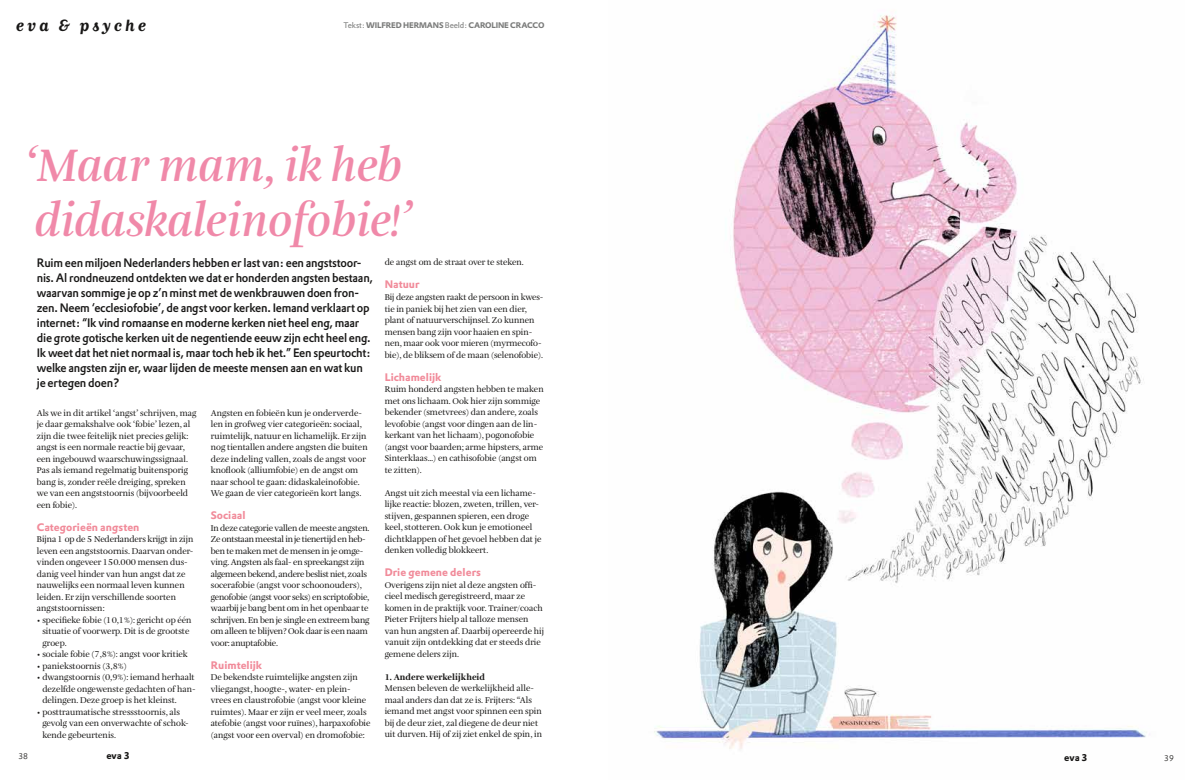
<style>
.page{position:relative;width:1191px;height:780px;background:#fff}
.page>*{position:absolute;margin:0;border:0;box-sizing:border-box;transform-origin:0 0}
.t1{font:italic 600 47.1px/54.7px "Amalia";letter-spacing:-.005em;color:#f089a9}
.t2{font:700 16px "Matrix Script";letter-spacing:.195em;color:#181716}
.t3{font:500 12px/15px "DTL Prokyon TOT";letter-spacing:-.02em;color:#181716;scale:.95 1}
.t4{font:700 10.7px "DTL Prokyon TOT";color:#f18b9a}
.t5{font:700 9.7px "DTL Prokyon TOT";letter-spacing:-.01em;color:#181716}
.t6{font:8.7px/11.5px "Amalia";color:#181716}
.t7{font:8.7px/11.5px "Amalia";letter-spacing:-.02em;color:#181716}
.t8{font:900 8.7px "Amalia";color:#181716}
.t9{font:700 8px "DTL Prokyon TOT";letter-spacing:-.02em;color:#7a7b7a}
.t10{font:300 8px "DTL Prokyon TOT";color:#181716}
.s1{font-weight:400}
</style>
<div class="page">
<img style="left:654px;top:15px;width:496px;height:734px">
<h2 class="t2" style="left:16px;top:16px;width:132px">eva &amp; psyche</h2>
<p class="t9" style="left:343px;top:20px;width:202px"><span class="s1">Tekst:</span> WILFRED HERMANS <span class="s1">Beeld:</span> CAROLINE CRACCO</p>
<h1 class="t1" style="left:26px;top:141px;width:388px">‘Maar mam, ik heb didaskaleinofobie!’</h1>
<p class="t3" style="left:37px;top:255px;width:355px">Ruim een miljoen Nederlanders hebben er last van: een angststoor&shy;nis. Al rondneuzend ontdekten we dat er honderden angsten bestaan, waarvan sommige je op z’n minst met de wenkbrauwen doen fron&shy;zen. Neem ‘ecclesiofobie’, de angst voor kerken. Iemand verklaart op internet: “Ik vind romaanse en moderne kerken niet heel eng, maar die grote gotische kerken uit de negentiende eeuw zijn echt heel eng.<br>Ik weet dat het niet normaal is, maar toch heb ik het.” Een speurtocht: welke angsten zijn er, waar lijden de meeste mensen aan en wat kun je ertegen doen?</p>
<p class="t6" style="left:37px;top:407px;width:161px">Als we in dit artikel ‘angst’ schrijven, mag je daar gemakshalve ook ‘fobie’ lezen, al zijn die twee feitelijk niet precies gelijk: angst is een normale reactie bij gevaar, een ingebouwd waarschuwingssignaal.<br>Pas als iemand regelmatig buitensporig bang is, zonder reële dreiging, spreken we van een angststoornis (bijvoorbeeld een fobie).</p>
<p class="t4" style="left:37px;top:520px;width:104px">Categorieën angsten</p>
<p class="t6" style="left:37px;top:534px;width:158px">Bijna 1 op de 5 Nederlanders krijgt in zijn leven een angststoornis. Daarvan onder&shy;vinden ongeveer 150.000 mensen dus&shy;danig veel hinder van hun angst dat ze nauwelijks een normaal leven kunnen leiden. Er zijn verschillende soorten angststoornissen:</p>
<p class="t6" style="left:42px;top:614px;width:151px;text-indent:-6px">• specifieke fobie (10,1%): gericht op één situatie of voorwerp. Dit is de grootste groep.</p>
<p class="t6" style="left:37px;top:649px;width:152px">• sociale fobie (7,8%): angst voor kritiek</p>
<p class="t6" style="left:37px;top:660px;width:91px">• paniekstoornis (3,8%)</p>
<p class="t6" style="left:42px;top:672px;width:155px;text-align:justify;text-indent:-6px">• dwangstoornis (0,9%): iemand herhaalt dezelfde ongewenste gedachten of han&shy;delingen. Deze groep is het kleinst.</p>
<p class="t6" style="left:42px;top:706px;width:148px;text-indent:-6px">• posttraumatische stressstoornis, als gevolg van een onverwachte of schok&shy;kende gebeurtenis.</p>
<p class="t6" style="left:211px;top:407px;width:158px">Angsten en fobieën kun je onderverde&shy;len in grofweg vier categorieën: sociaal, ruimtelijk, natuur en lichamelijk. Er zijn nog tientallen andere angsten die buiten deze indeling vallen, zoals de angst voor knoflook (alliumfobie) en de angst om naar school te gaan: didaskaleinofobie.<br>We gaan de vier categorieën kort langs.</p>
<p class="t4" style="left:211px;top:508px;width:36px">Sociaal</p>
<p class="t7" style="left:211px;top:522px;width:160px">In deze categorie vallen de meeste angsten.<br>Ze ontstaan meestal in je tienertijd en heb&shy;ben te maken met de mensen in je omge&shy;ving. Angsten als faal- en spreekangst zijn algemeen bekend, andere beslist niet, zoals socerafobie (angst voor schoonouders), genofobie (angst voor seks) en scriptofobie, waarbij je bang bent om in het openbaar te schrijven. En ben je single en extreem bang om alleen te blijven? Ook daar is een naam voor: anuptafobie.</p>
<p class="t4" style="left:211px;top:658px;width:53px">Ruimtelijk</p>
<p class="t6" style="left:211px;top:672px;width:161px">De bekendste ruimtelijke angsten zijn vliegangst, hoogte-, water- en plein&shy;vrees en claustrofobie (angst voor kleine ruimtes). Maar er zijn er veel meer, zoals atefobie (angst voor ruïnes), harpaxofobie (angst voor een overval) en dromofobie:</p>
<p class="t6" style="left:385px;top:257px;width:141px">de angst om de straat over te steken.</p>
<p class="t4" style="left:385px;top:277px;width:36px">Natuur</p>
<p class="t6" style="left:385px;top:292px;width:160px">Bij deze angsten raakt de persoon in kwes&shy;tie in paniek bij het zien van een dier, plant of natuurverschijnsel. Zo kunnen mensen bang zijn voor haaien en spin&shy;nen, maar ook voor mieren (myrmecofo&shy;bie), de bliksem of de maan (selenofobie).</p>
<p class="t4" style="left:385px;top:369px;width:58px">Lichamelijk</p>
<p class="t6" style="left:385px;top:384px;width:160px">Ruim honderd angsten hebben te maken met ons lichaam. Ook hier zijn sommige bekender (smetvrees) dan andere, zoals levofobie (angst voor dingen aan de lin&shy;kerkant van het lichaam), pogonofobie (angst voor baarden; arme hipsters, arme Sinterklaas…) en cathisofobie (angst om te zitten).</p>
<p class="t6" style="left:385px;top:487px;width:158px">Angst uit zich meestal via een lichame&shy;lijke reactie: blozen, zweten, trillen, ver&shy;stijven, gespannen spieren, een droge keel, stotteren. Ook kun je emotioneel dichtklappen of het gevoel hebben dat je denken volledig blokkeert.</p>
<p class="t4" style="left:385px;top:565px;width:98px">Drie gemene delers</p>
<p class="t6" style="left:385px;top:579px;width:161px">Overigens zijn niet al deze angsten offi&shy;cieel medisch geregistreerd, maar ze komen in de praktijk voor. Trainer/coach Pieter Frijters hielp al talloze mensen van hun angsten af. Daarbij opereerde hij vanuit zijn ontdekking dat er steeds drie gemene delers zijn.</p>
<p class="t8" style="left:385px;top:672px;width:102px">1. Andere werkelijkheid</p>
<p class="t6" style="left:385px;top:683px;width:159px">Mensen beleven de werkelijkheid alle&shy;maal anders dan dat ze is. Frijters: “Als iemand met angst voor spinnen een spin bij de deur ziet, zal diegene de deur niet uit durven. Hij of zij ziet enkel de spin, in</p>
<p class="t10" style="left:18px;top:751px;width:11px">38</p>
<p class="t5" style="left:106px;top:749px;width:25px">eva 3</p>
<p class="t5" style="left:1064px;top:751px;width:25px">eva 3</p>
<p class="t10" style="left:1164px;top:752px;width:11px">39</p>
</div>
